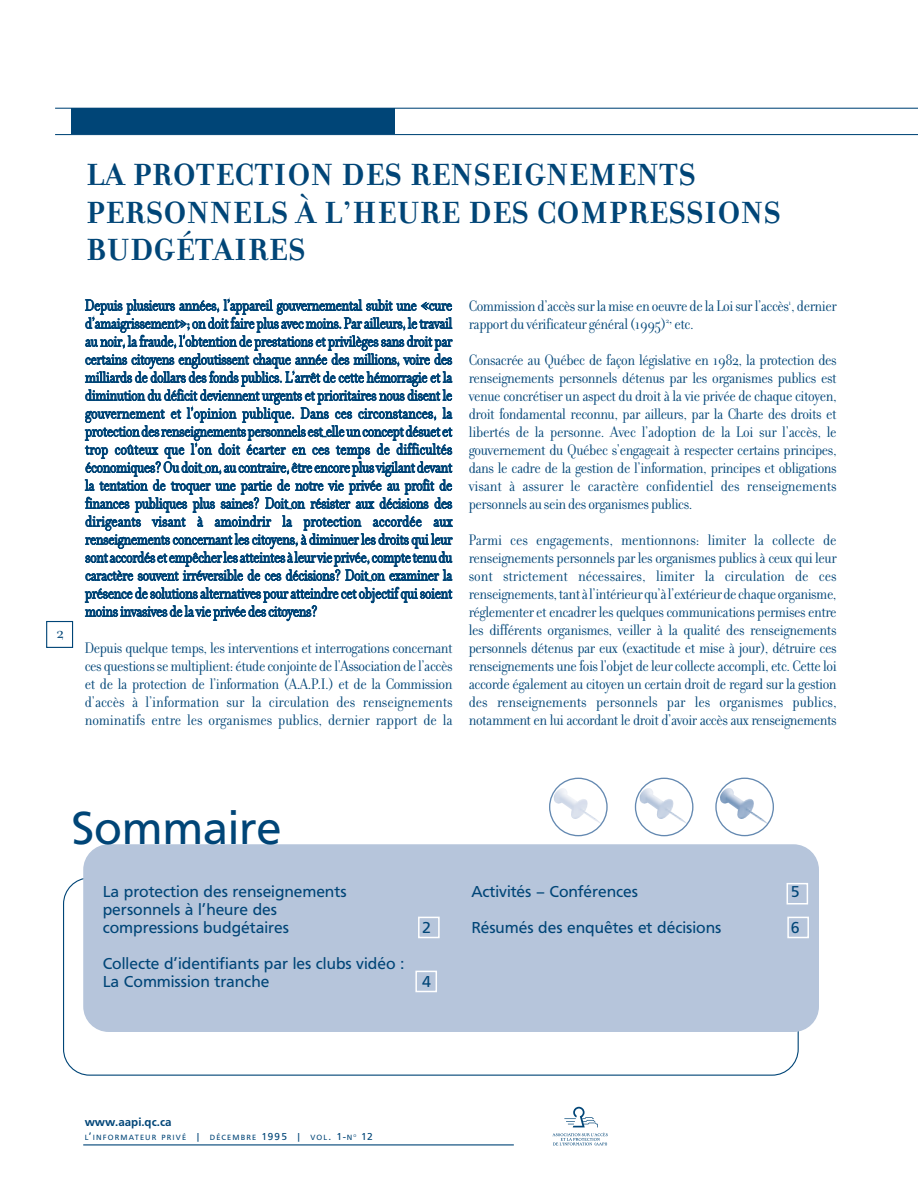
<style>
.page{position:relative;width:918px;height:1188px;background:#fff}
.page>*{position:absolute;margin:0;border:0;box-sizing:border-box;transform-origin:0 0}
.t1{font:48px "Frutus T";color:#004577}
.t2{font:700 33px/37.5px "Filosofia";letter-spacing:.025em;color:#004577}
.t3{font:18px "Filosofia Grand";color:#004577}
.t4{font:16.5px/18px "Filosofia Grand";letter-spacing:-.025em;color:#004577;text-align:justify}
.t5{font:16.5px/18px "Frutus T";color:#004577}
.t6{font:500 12px "Frutus T";color:#004577}
.t7{font:10.5px "Frutus T";color:#004577}
.t8{font:7.8px "Frutus T";letter-spacing:.145em;color:#004577}
.s1{font-size:10.5px}
</style>
<div class="page">
<svg style="left:46px;top:621px;width:753px;height:455px"></svg>
<hr style="left:55px;top:108px;width:863px;height:1px;background:#004577">
<hr style="left:55px;top:134px;width:863px;height:1px;background:#004577">
<div style="left:71px;top:108px;width:324px;height:26px;background:#004577"></div>
<div style="left:83px;top:844px;width:736px;height:188px;background:#b6c5db;border-radius:25px"></div>
<svg style="left:415px;top:883px;width:394px;height:110px"></svg>
<img style="left:719px;top:787px;width:48px;height:37px">
<div style="left:715px;top:778px;width:59px;height:58px;border:1px solid #6489b1;border-radius:50%"></div>
<img style="left:639px;top:787px;width:48px;height:37px">
<div style="left:635px;top:778px;width:58px;height:58px;border:1px solid #6489b1;border-radius:50%"></div>
<img style="left:553px;top:787px;width:48px;height:37px">
<div style="left:549px;top:778px;width:59px;height:58px;border:1px solid #6489b1;border-radius:50%"></div>
<hr style="left:83px;top:1144px;width:431px;height:1px;background:#004577">
<svg style="left:564px;top:1107px;width:34px;height:20px"></svg>
<svg style="left:552px;top:1133px;width:56px;height:13px"></svg>
<p class="t3" style="left:57px;top:627px;width:9px">2</p>
<h2 class="t2" style="left:86px;top:160px;width:696px">LA PROTECTION DES RENSEIGNEMENTS<br>PERSONNELS À L’HEURE DES COMPRESSIONS<br>BUDGÉTAIRES</h2>
<p class="t4" style="left:85px;top:298px;width:369px">Depuis plusieurs années, l’appareil gouvernemental subit une «cure d’amaigrissement»; on doit faire plus avec moins. Par ailleurs, le travail au noir, la fraude, l’obtention de prestations et privilèges sans droit par certains citoyens engloutissent chaque année des millions, voire des milliards de dollars des fonds publics. L’arrêt de cette hémorragie et la diminution du déficit deviennent urgents et prioritaires nous disent le gouvernement et l’opinion publique. Dans ces circonstances, la protection des renseignements personnels est_elle un concept désuet et trop coûteux que l’on doit écarter en ces temps de difficultés économiques? Ou doit_on, au contraire, être encore plus vigilant devant la tentation de troquer une partie de notre vie privée au profit de finances publiques plus saines? Doit_on résister aux décisions des dirigeants visant à amoindrir la protection accordée aux renseignements concernant les citoyens, à diminuer les droits qui leur sont accordés et empêcher les atteintes à leur vie privée, compte tenu du caractère souvent irréversible de ces décisions? Doit_on examiner la présence de solutions alternatives pour atteindre cet objectif qui soient moins invasives de la vie privée des citoyens?</p>
<p class="t4" style="left:85px;top:641px;width:369px">Depuis quelque temps, les interventions et interrogations concernant ces questions se multiplient: étude conjointe de l’Association de l’accès et de la protection de l’information (A.A.P.I.) et de la Commission d’accès à l’information sur la circulation des renseignements nominatifs entre les organismes publics, dernier rapport de la</p>
<p class="t4" style="left:469px;top:299px;width:369px">Commission d’accès sur la mise en oeuvre de la Loi sur l’accès<sup>1</sup>, dernier rapport du vérificateur général (1995)<sup>2</sup>, etc.</p>
<p class="t4" style="left:469px;top:353px;width:369px">Consacrée au Québec de façon législative en 1982, la protection des renseignements personnels détenus par les organismes publics est venue concrétiser un aspect du droit à la vie privée de chaque citoyen, droit fondamental reconnu, par ailleurs, par la Charte des droits et libertés de la personne. Avec l’adoption de la Loi sur l’accès, le gouvernement du Québec s’engageait à respecter certains principes, dans le cadre de la gestion de l’information, principes et obligations visant à assurer le caractère confidentiel des renseignements personnels au sein des organismes publics.</p>
<p class="t4" style="left:469px;top:533px;width:369px">Parmi ces engagements, mentionnons: limiter la collecte de renseignements personnels par les organismes publics à ceux qui leur sont strictement nécessaires, limiter la circulation de ces renseignements, tant à l’intérieur qu’à l’extérieur de chaque organisme, réglementer et encadrer les quelques communications permises entre les différents organismes, veiller à la qualité des renseignements personnels détenus par eux (exactitude et mise à jour), détruire ces renseignements une fois l’objet de leur collecte accompli, etc. Cette loi accorde également au citoyen un certain droit de regard sur la gestion des renseignements personnels par les organismes publics, notamment en lui accordant le droit d’avoir accès aux renseignements</p>
<h1 class="t1" style="left:71px;top:810px;width:212px">Sommaire</h1>
<p class="t5" style="left:103px;top:883px;width:245px">La protection des renseignements personnels à l’heure des compressions budgétaires</p>
<p class="t5" style="left:103px;top:955px;width:303px">Collecte d’identifiants par les clubs vidéo :<br>La Commission tranche</p>
<p class="t5" style="left:422px;top:919px;width:10px">2</p>
<p class="t5" style="left:422px;top:973px;width:10px">4</p>
<p class="t5" style="left:471px;top:883px;width:168px">Activités – Conférences</p>
<p class="t5" style="left:791px;top:883px;width:10px">5</p>
<p class="t5" style="left:471px;top:919px;width:252px">Résumés des enquêtes et décisions</p>
<p class="t5" style="left:791px;top:919px;width:10px">6</p>
<p class="t6" style="left:85px;top:1117px;width:88px">www.aapi.qc.ca</p>
<p class="t8" style="left:85px;top:1135px;width:273px">L<span class="s1">’</span>INFORMATEUR PRIVÉ <span class="s1">|</span> DÉCEMBRE <span class="s1">1995 |</span> VOL<span class="s1">. 1-</span>N <sup>O</sup></p>
<p class="t7" style="left:361px;top:1133px;width:13px">12</p>
</div>
